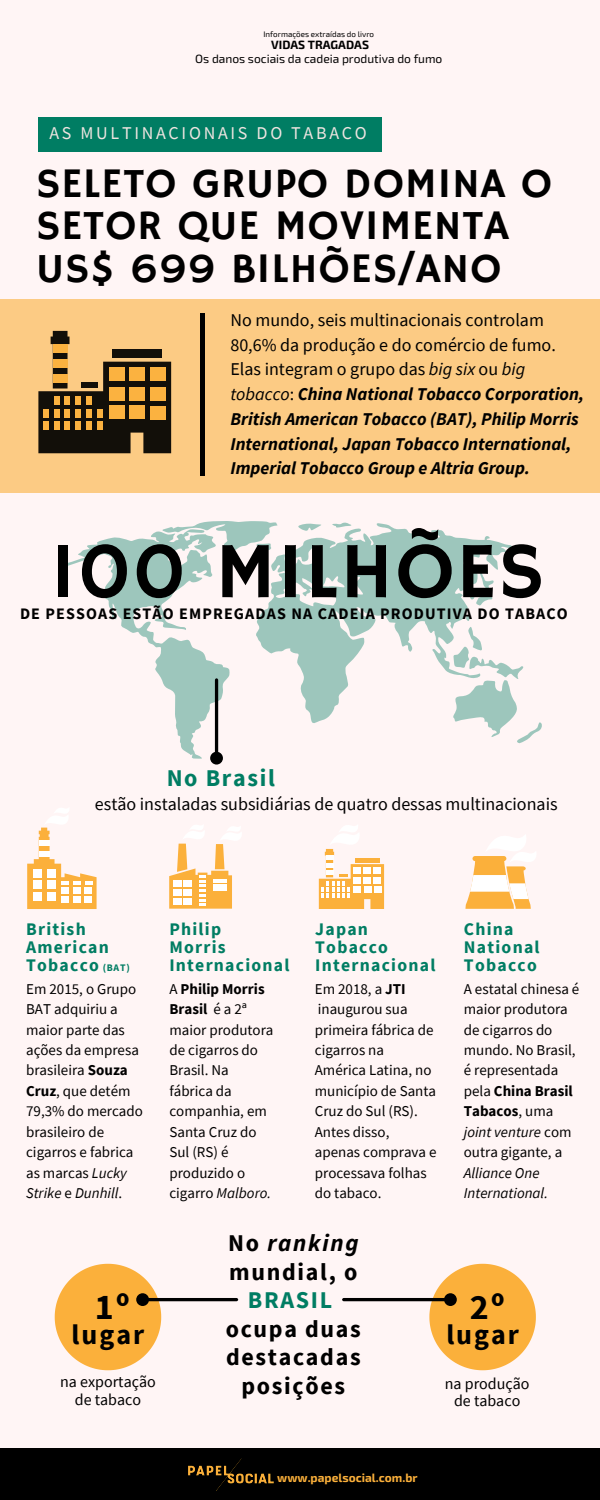
<style>
.page{position:relative;width:600px;height:1500px;background:#fff5f5}
.page>*{position:absolute;margin:0;border:0;box-sizing:border-box;transform-origin:0 0}
.t1{font:80px "Hammersmith One";letter-spacing:.02em;color:#000}
.t2{font:42px/42.8px "Hammersmith One";letter-spacing:.02em;color:#000}
.t3{font:700 36px "Source Sans Pro";color:#000}
.t4{font:700 28px "Source Sans Pro";letter-spacing:.07em;color:#000}
.t5{font:700 24px/28.5px "Source Sans Pro";letter-spacing:.07em;color:#000}
.t6{font:700 24px "Source Sans Pro";letter-spacing:.07em;color:#007d63}
.t7{font:italic 700 18px/24.8px "Source Sans Pro";color:#000}
.t8{font:18px "Source Sans Pro";color:#000}
.t9{font:18px "Source Sans Pro";letter-spacing:.15em;color:#eee4e0}
.t10{font:700 17.7px/18px "Source Sans Pro";letter-spacing:.07em;color:#007d63}
.t11{font:700 16px "Source Sans Pro";letter-spacing:.07em;color:#000}
.t12{font:16px/17.2px "Source Sans Pro";color:#000;text-align:center}
.t13{font:15px/20.5px "Source Sans Pro";color:#000}
.t14{font:italic 15px/20.5px "Source Sans Pro";color:#000}
.t15{font:12px "Exo 2";color:#000}
.t16{font:700 12px "Exo 2";color:#fbb03b}
.t17{font:700 12px "Exo 2";color:#000}
.t18{font:700 10px "Source Sans Pro";color:#007d63}
.t19{font:8px "Exo 2";color:#000}
.s1{font-weight:400;font-style:normal}
.s2{font-weight:400}
.s3{font-weight:700}
.s4{font-style:italic}
</style>
<div class="page">
<div style="left:0;top:299px;width:600px;height:193px;background:#fccb84"></div>
<svg style="left:169px;top:843px;width:63px;height:66px"></svg>
<svg style="left:27px;top:827px;width:70px;height:82px"></svg>
<div style="left:61px;top:887px;width:8px;height:7px;background:#fff"></div>
<div style="left:73px;top:887px;width:7px;height:7px;background:#fff"></div>
<div style="left:85px;top:887px;width:7px;height:7px;background:#fff"></div>
<div style="left:61px;top:896px;width:8px;height:7px;background:#fff"></div>
<div style="left:73px;top:896px;width:7px;height:7px;background:#fff"></div>
<div style="left:85px;top:896px;width:7px;height:7px;background:#fff"></div>
<div style="left:34px;top:880px;width:8px;height:9px;background:#fff"></div>
<div style="left:47px;top:880px;width:9px;height:9px;background:#fff"></div>
<div style="left:34px;top:892px;width:8px;height:9px;background:#fff"></div>
<div style="left:47px;top:892px;width:9px;height:9px;background:#fff"></div>
<svg style="left:38px;top:331px;width:133px;height:122px"></svg>
<div style="left:109px;top:367px;width:15px;height:14px;background:#fbb03b"></div>
<div style="left:130px;top:367px;width:15px;height:14px;background:#fbb03b"></div>
<div style="left:109px;top:387px;width:15px;height:14px;background:#fbb03b"></div>
<div style="left:130px;top:387px;width:15px;height:14px;background:#fbb03b"></div>
<div style="left:150px;top:368px;width:15px;height:13px;background:#fbb03b"></div>
<div style="left:150px;top:387px;width:15px;height:14px;background:#fbb03b"></div>
<div style="left:109px;top:406px;width:15px;height:13px;background:#fbb03b"></div>
<div style="left:130px;top:406px;width:15px;height:13px;background:#fbb03b"></div>
<div style="left:150px;top:406px;width:15px;height:13px;background:#fbb03b"></div>
<div style="left:86px;top:397px;width:6px;height:8px;background:#fbb03b"></div>
<div style="left:75px;top:397px;width:6px;height:8px;background:#fbb03b"></div>
<div style="left:65px;top:397px;width:5px;height:8px;background:#fbb03b"></div>
<div style="left:54px;top:397px;width:6px;height:8px;background:#fbb03b"></div>
<div style="left:97px;top:409px;width:5px;height:8px;background:#fbb03b"></div>
<div style="left:86px;top:409px;width:6px;height:8px;background:#fbb03b"></div>
<div style="left:75px;top:409px;width:6px;height:8px;background:#fbb03b"></div>
<div style="left:65px;top:409px;width:5px;height:8px;background:#fbb03b"></div>
<div style="left:54px;top:409px;width:6px;height:8px;background:#fbb03b"></div>
<div style="left:43px;top:409px;width:6px;height:8px;background:#fbb03b"></div>
<div style="left:97px;top:421px;width:5px;height:9px;background:#fbb03b"></div>
<div style="left:86px;top:421px;width:6px;height:9px;background:#fbb03b"></div>
<div style="left:75px;top:421px;width:6px;height:9px;background:#fbb03b"></div>
<div style="left:65px;top:421px;width:5px;height:9px;background:#fbb03b"></div>
<div style="left:54px;top:422px;width:6px;height:8px;background:#fbb03b"></div>
<div style="left:43px;top:422px;width:6px;height:8px;background:#fbb03b"></div>
<div style="left:53px;top:374px;width:15px;height:9px;background:#fbb03b"></div>
<div style="left:53px;top:359px;width:15px;height:9px;background:#fbb03b"></div>
<div style="left:53px;top:344px;width:15px;height:9px;background:#fbb03b"></div>
<svg style="left:319px;top:848px;width:65px;height:61px"></svg>
<div style="left:38px;top:117px;width:344px;height:34px;background:#007d63"></div>
<hr style="left:201px;top:313px;width:4px;height:163px;background:#000">
<svg style="left:256px;top:523px;width:256px;height:200px"></svg>
<svg style="left:452px;top:615px;width:90px;height:129px"></svg>
<svg style="left:62px;top:531px;width:168px;height:228px"></svg>
<svg style="left:159px;top:521px;width:120px;height:35px"></svg>
<svg style="left:210px;top:678px;width:13px;height:87px"></svg>
<svg style="left:342px;top:1264px;width:194px;height:106px"></svg>
<svg style="left:55px;top:1264px;width:183px;height:106px"></svg>
<svg style="left:465px;top:856px;width:66px;height:53px"></svg>
<div style="left:0;top:1448px;width:600px;height:52px;background:#000"></div>
<img style="left:188px;top:1458px;width:86px;height:33px">
<p class="t19" style="left:264px;top:29px;width:112px">Informações extraídas do livro</p>
<p class="t17" style="left:271px;top:37px;width:99px">VIDAS TRAGADAS</p>
<p class="t15" style="left:195px;top:51px;width:249px">Os danos sociais da cadeia produtiva do fumo</p>
<p class="t9" style="left:49px;top:122px;width:319px">AS MULTINACIONAIS DO TABACO</p>
<h2 class="t2" style="left:36px;top:164px;width:518px">SELETO GRUPO DOMINA O<br>SETOR QUE MOVIMENTA<br>US$ 699 BILHÕES/ANO</h2>
<p class="t7" style="left:230px;top:307px;width:355px"><span class="s1">No mundo, seis multinacionais controlam 80,6% da produção e do comércio de fumo.<br>Elas integram o grupo das</span> <span class="s2">big six</span> <span class="s1">ou</span> <span class="s2">big tobacco</span><span class="s1">:</span> China National Tobacco Corporation, British American Tobacco (BAT), Philip Morris International, Japan Tobacco International, Imperial Tobacco Group e Altria Group.</p>
<h1 class="t1" style="left:49px;top:525px;width:497px">100 MILHÕES</h1>
<p class="t11" style="left:20px;top:604px;width:549px">DE PESSOAS ESTÃO EMPREGADAS NA CADEIA PRODUTIVA DO TABACO</p>
<h3 class="t6" style="left:167px;top:762px;width:110px">No Brasil</h3>
<p class="t8" style="left:95px;top:792px;width:464px">estão instaladas subsidiárias de quatro dessas multinacionais</p>
<p class="t10" style="left:26px;top:920px;width:84px">British<br>American<br>Tobacco</p>
<p class="t10" style="left:169px;top:920px;width:122px">Philip<br>Morris<br>Internacional</p>
<p class="t10" style="left:315px;top:920px;width:122px">Japan<br>Tobacco<br>Internacional</p>
<p class="t10" style="left:464px;top:920px;width:77px">China<br>National</p>
<p class="t18" style="left:103px;top:961px;width:29px">(BAT)</p>
<p class="t10" style="left:464px;top:956px;width:74px">Tobacco</p>
<p class="t13" style="left:26px;top:978px;width:118px">Em 2015, o Grupo<br>BAT adquiriu a maior parte das ações da empresa brasileira <span class="s3">Souza<br>Cruz</span>, que detém<br>79,3% do mercado brasileiro de cigarros e fabrica as marcas <span class="s4">Lucky<br>Strike</span> e <span class="s4">Dunhill</span>.</p>
<p class="t13" style="left:169px;top:978px;width:106px">A <span class="s3">Philip Morris<br>Brasil</span> é a 2ª maior produtora de cigarros do<br>Brasil. Na fábrica da companhia, em<br>Santa Cruz do<br>Sul (RS) é produzido o cigarro <span class="s4">Malboro.</span></p>
<p class="t13" style="left:315px;top:978px;width:123px">Em 2018, a <span class="s3">JTI </span>inaugurou sua primeira fábrica de cigarros na<br>América Latina, no município de Santa<br>Cruz do Sul (RS).<br>Antes disso, apenas comprava e processava folhas do tabaco.</p>
<p class="t13" style="left:464px;top:978px;width:117px">A estatal chinesa é maior produtora de cigarros do mundo. No Brasil, é representada pela <span class="s3">China Brasil<br>Tabacos</span>, uma <span class="s4">joint venture</span> com outra gigante, a</p>
<p class="t14" style="left:464px;top:1162px;width:86px">Alliance One<br>International.</p>
<h3 class="t5" style="left:228px;top:1229px;width:132px">No <span class="s4">ranking </span>mundial, o</h3>
<h3 class="t6" style="left:248px;top:1285px;width:86px">BRASIL</h3>
<h3 class="t5" style="left:226px;top:1314px;width:137px;text-align:center">ocupa duas destacadas posições</h3>
<h3 class="t3" style="left:95px;top:1283px;width:36px">1º</h3>
<h3 class="t4" style="left:72px;top:1316px;width:74px">lugar</h3>
<h3 class="t4" style="left:446px;top:1316px;width:74px">lugar</h3>
<h3 class="t3" style="left:470px;top:1283px;width:36px">2º</h3>
<p class="t12" style="left:60px;top:1373px;width:97px">na exportação de tabaco</p>
<p class="t12" style="left:445px;top:1374px;width:86px">na produção de tabaco</p>
<p class="t16" style="left:277px;top:1470px;width:142px">www.papelsocial.com.br</p>
</div>
